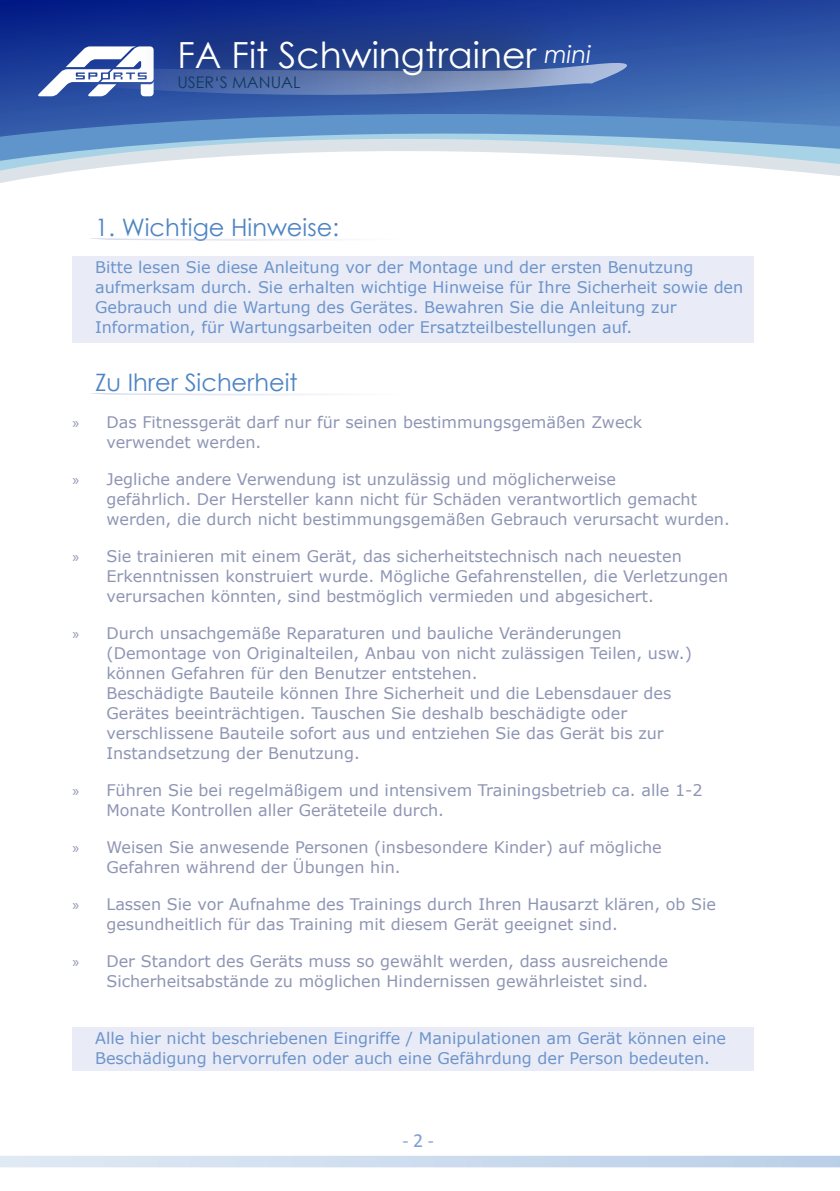
<style>
.page{position:relative;width:840px;height:1191px;background:#fff}
.page>*{position:absolute;margin:0;border:0;box-sizing:border-box;transform-origin:0 0}
.t1{font:36px "Century Gothic";color:#fff}
.t2{font:24px "Century Gothic";color:#4d84c4}
.t3{font:20px "Calibri";color:#7fa0d3}
.t4{font:16px/20px "Verdana";color:#8e95b4}
.t5{font:16px/20px "Verdana";color:#6d94cc}
.t6{font:16px "Century Gothic";color:#0e3c60}
.s1{font-style:italic;font-size:24px}
.s2{font-family:"Myriad Pro"}
</style>
<div class="page">
<svg style="left:0;top:1155px;width:839px;height:12px;background:#d0deef"></svg>
<svg style="left:0;top:151px;width:839px;height:30px"></svg>
<svg style="left:0;top:0;width:839px;height:151px;background:#4d74b6"></svg>
<svg style="left:23px;top:46px;width:605px;height:51px"></svg>
<svg style="left:137px;top:0;width:437px;height:116px;background:#314f9b"></svg>
<div style="left:72px;top:256px;width:681px;height:87px;background:#e9ecf6"></div>
<div style="left:72px;top:1027px;width:680px;height:43px;background:#e9ecf6"></div>
<svg style="left:90px;top:238px;width:243px;height:3px"></svg>
<svg style="left:90px;top:393px;width:243px;height:3px"></svg>
<h1 class="t1" style="left:177px;top:29px;width:415px">FA Fit Schwingtrainer <span class="s1">mini</span></h1>
<p class="t6" style="left:177px;top:71px;width:124px">USER‘S MANUAL</p>
<h2 class="t2" style="left:95px;top:211px;width:245px">1. Wichtige Hinweise:</h2>
<p class="t5" style="left:95px;top:257px;width:649px">Bitte lesen Sie diese Anleitung vor der Montage und der ersten Benutzung aufmerksam durch. Sie erhalten wichtige Hinweise für Ihre Sicherheit sowie den Gebrauch und die Wartung des Gerätes. Bewahren Sie die Anleitung zur Information, für Wartungsarbeiten oder Ersatzteilbestellungen auf.</p>
<h2 class="t2" style="left:95px;top:365px;width:204px">Zu Ihrer Sicherheit</h2>
<p class="t4" style="left:106px;top:412px;width:537px;text-indent:-34px"><span class="s2">»</span> Das Fitnessgerät darf nur für seinen bestimmungsgemäßen Zweck verwendet werden.</p>
<p class="t4" style="left:106px;top:469px;width:624px;text-indent:-34px"><span class="s2">»</span> Jegliche andere Verwendung ist unzulässig und möglicherweise<br>gefährlich. Der Hersteller kann nicht für Schäden verantwortlich gemacht werden, die durch nicht bestimmungsgemäßen Gebrauch verursacht wurden.</p>
<p class="t4" style="left:106px;top:546px;width:623px;text-indent:-34px"><span class="s2">»</span> Sie trainieren mit einem Gerät, das sicherheitstechnisch nach neuesten<br>Erkenntnissen konstruiert wurde. Mögliche Gefahrenstellen, die Verletzungen verursachen könnten, sind bestmöglich vermieden und abgesichert.</p>
<p class="t4" style="left:106px;top:623px;width:586px;text-indent:-34px"><span class="s2">»</span> Durch unsachgemäße Reparaturen und bauliche Veränderungen (Demontage von Originalteilen, Anbau von nicht zulässigen Teilen, usw.) können Gefahren für den Benutzer entstehen.<br>Beschädigte Bauteile können Ihre Sicherheit und die Lebensdauer des Gerätes beeinträchtigen. Tauschen Sie deshalb beschädigte oder verschlissene Bauteile sofort aus und entziehen Sie das Gerät bis zur Instandsetzung der Benutzung.</p>
<p class="t4" style="left:106px;top:780px;width:597px;text-indent:-34px"><span class="s2">»</span> Führen Sie bei regelmäßigem und intensivem Trainingsbetrieb ca. alle 1-2<br>Monate Kontrollen aller Geräteteile durch.</p>
<p class="t4" style="left:106px;top:837px;width:556px;text-indent:-34px"><span class="s2">»</span> Weisen Sie anwesende Personen (insbesondere Kinder) auf mögliche<br>Gefahren während der Übungen hin.</p>
<p class="t4" style="left:106px;top:894px;width:611px;text-indent:-34px"><span class="s2">»</span> Lassen Sie vor Aufnahme des Trainings durch Ihren Hausarzt klären, ob Sie gesundheitlich für das Training mit diesem Gerät geeignet sind.</p>
<p class="t4" style="left:106px;top:951px;width:563px;text-indent:-34px"><span class="s2">»</span> Der Standort des Geräts muss so gewählt werden, dass ausreichende<br>Sicherheitsabstände zu möglichen Hindernissen gewährleistet sind.</p>
<p class="t5" style="left:95px;top:1028px;width:632px">Alle hier nicht beschriebenen Eingriffe / Manipulationen am Gerät können eine<br>Beschädigung hervorrufen oder auch eine Gefährdung der Person bedeuten.</p>
<p class="t3" style="left:402px;top:1127px;width:33px">- 2 -</p>
</div>
